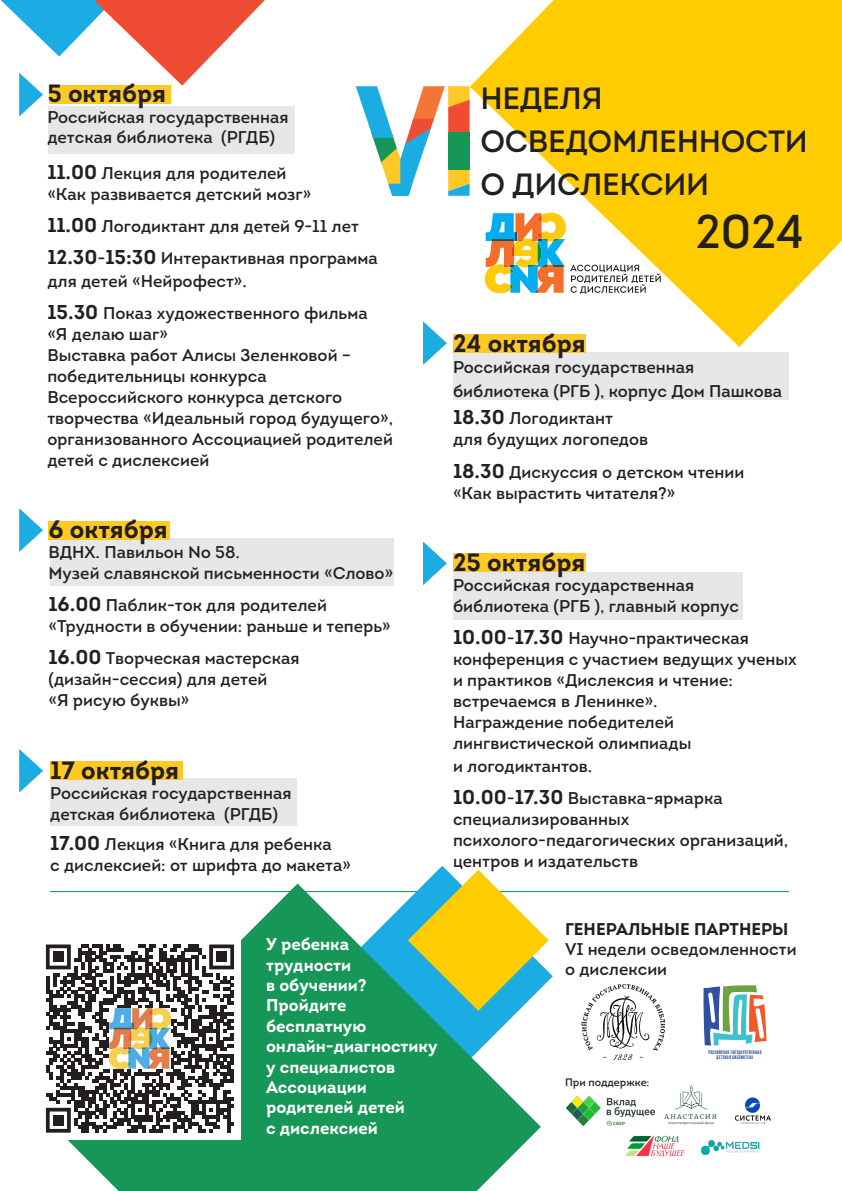
<style>
.page{position:relative;width:842px;height:1191px;background:#fff}
.page>*{position:absolute;margin:0;border:0;box-sizing:border-box;transform-origin:0 0}
.t1{font:47.4px "Intro";color:#231f20}
.t2{font:30.7px "Intro";letter-spacing:-.01em;color:#231f20}
.t3{font:700 25px "Intro";color:#231f20}
.t4{font:17px/21px "Intro";color:#231f20}
.t5{font:700 17px/20.4px "Intro";color:#fff}
.t6{font:700 17px "Intro";color:#231f20}
.t7{font:10.8px "Intro";color:#231f20}
.t8{font:6.4px "Merriweather";letter-spacing:.185em;color:#295448}
.t9{font:500 4.9px/5.4px "Druk Cy";letter-spacing:.1em;color:#3150a2;text-align:center}
.t10{font:3.1px "Merriweather";letter-spacing:.015em;color:#295448}
.s1{font-weight:700;font-size:20px}
</style>
<div class="page">
<div style="left:453px;top:352px;width:336px;height:48px;background:#e6e7e9"></div>
<hr style="left:50px;top:891px;width:739px;height:1px;background:#008f4d">
<svg style="left:54px;top:883px;width:487px;height:308px;fill:#169757"></svg>
<svg style="left:408px;top:869px;width:141px;height:141px"></svg>
<svg style="left:470px;top:0;width:372px;height:347px;fill:#fecc00"></svg>
<div style="left:50px;top:538px;width:344px;height:48px;background:#e6e7e9"></div>
<div style="left:50px;top:778px;width:247px;height:48px;background:#e6e7e9"></div>
<div style="left:48px;top:106px;width:246px;height:48px;background:#e6e7e9"></div>
<div style="left:50px;top:761px;width:132px;height:19px;background:#fec827"></div>
<div style="left:49px;top:521px;width:121px;height:18px;background:#fec827"></div>
<svg style="left:356px;top:86px;width:114px;height:110px"></svg>
<svg style="left:485px;top:213px;width:176px;height:81px"></svg>
<div style="left:39px;top:937px;width:202px;height:202px;background:#fff"></div>
<svg style="left:46px;top:944px;width:188px;height:188px"></svg>
<div style="left:53px;top:951px;width:11px;height:11px;background:#231f20"></div>
<div style="left:216px;top:951px;width:11px;height:11px;background:#231f20"></div>
<div style="left:53px;top:1114px;width:11px;height:11px;background:#231f20"></div>
<img style="left:110px;top:1008px;width:60px;height:60px">
<svg style="left:703px;top:985px;width:63px;height:60px"></svg>
<img style="left:581px;top:985px;width:83px;height:74px">
<img style="left:567px;top:1096px;width:88px;height:29px">
<img style="left:734px;top:1097px;width:37px;height:27px">
<img style="left:701px;top:1141px;width:59px;height:14px">
<img style="left:625px;top:1135px;width:60px;height:22px">
<svg style="left:1px;top:0;width:264px;height:116px"></svg>
<svg style="left:19px;top:508px;width:24px;height:44px"></svg>
<svg style="left:19px;top:749px;width:24px;height:43px"></svg>
<div style="left:453px;top:571px;width:290px;height:48px;background:#e6e7e9"></div>
<div style="left:453px;top:553px;width:132px;height:18px;background:#fec827"></div>
<div style="left:453px;top:334px;width:132px;height:19px;background:#fec827"></div>
<svg style="left:423px;top:541px;width:24px;height:44px"></svg>
<svg style="left:423px;top:321px;width:24px;height:44px"></svg>
<svg style="left:675px;top:1085px;width:33px;height:24px"></svg>
<p class="t3" style="left:47px;top:78px;width:120px">5 октября</p>
<p class="t4" style="left:47px;top:106px;width:243px;line-height:20.4px">Российская государственная детская библиотека (РГДБ)</p>
<p class="t4" style="left:47px;top:162px;width:266px"><span class="s1">11.00</span> Лекция для родителей «Как развивается детский мозг»</p>
<p class="t4" style="left:47px;top:215px;width:313px"><span class="s1">11.00</span> Логодиктант для детей 9-11 лет</p>
<p class="t4" style="left:47px;top:246px;width:332px;line-height:23px"><span class="s1">12.30</span>-<span class="s1">15:30</span> Интерактивная программа для детей «Нейрофест».</p>
<p class="t4" style="left:47px;top:302px;width:322px"><span class="s1">15.30</span> Показ художественного фильма «Я делаю шаг»</p>
<p class="t4" style="left:47px;top:344px;width:347px">Выставка работ Алисы Зеленковой – победительницы конкурса<br>Всероссийского конкурса детского творчества «Идеальный город будущего», организованного Ассоциацией родителей детей с дислексией</p>
<p class="t3" style="left:49px;top:513px;width:121px">6 октября</p>
<p class="t4" style="left:49px;top:542px;width:346px;line-height:20.4px">ВДНХ. Павильон № 58.<br>Музей славянской письменности «Слово»</p>
<p class="t4" style="left:49px;top:595px;width:344px"><span class="s1">16.00</span> Паблик-ток для родителей «Трудности в обучении: раньше и теперь»</p>
<p class="t4" style="left:49px;top:648px;width:253px"><span class="s1">16.00</span> Творческая мастерская (дизайн-сессия) для детей<br>«Я рисую буквы»</p>
<p class="t3" style="left:50px;top:754px;width:130px">17 октября</p>
<p class="t4" style="left:50px;top:783px;width:243px;line-height:20.4px">Российская государственная детская библиотека (РГДБ)</p>
<p class="t4" style="left:50px;top:833px;width:302px"><span class="s1">17.00</span> Лекция «Книга для ребенка<br>с дислексией: от шрифта до макета»</p>
<p class="t2" style="left:480px;top:79px;width:124px">НЕДЕЛЯ</p>
<p class="t2" style="left:480px;top:122px;width:329px">ОСВЕДОМЛЕННОСТИ</p>
<p class="t2" style="left:480px;top:165px;width:230px">О ДИСЛЕКСИИ</p>
<p class="t1" style="left:695px;top:202px;width:110px">2024</p>
<p class="t3" style="left:453px;top:327px;width:134px">24 октября</p>
<p class="t4" style="left:453px;top:355px;width:331px;line-height:24px">Российская государственная библиотека (РГБ ), корпус Дом Пашкова</p>
<p class="t4" style="left:453px;top:408px;width:197px"><span class="s1">18.30</span> Логодиктант<br>для будущих логопедов</p>
<p class="t4" style="left:453px;top:461px;width:293px"><span class="s1">18.30</span> Дискуссия о детском чтении «Как вырастить читателя?»</p>
<p class="t3" style="left:453px;top:546px;width:134px">25 октября</p>
<p class="t4" style="left:453px;top:575px;width:288px;line-height:20.4px">Российская государственная библиотека (РГБ ), главный корпус</p>
<p class="t4" style="left:453px;top:627px;width:345px"><span class="s1">10.00</span>-<span class="s1">17.30</span> Научно-практическая конференция с участием ведущих ученых и практиков «Дислексия и чтение: встречаемся в Ленинке».</p>
<p class="t4" style="left:453px;top:711px;width:240px">Награждение победителей лингвистической олимпиады</p>
<p class="t4" style="left:453px;top:755px;width:141px">и логодиктантов.</p>
<p class="t4" style="left:453px;top:787px;width:337px"><span class="s1">10.00</span>-<span class="s1">17.30</span> Выставка-ярмарка специализированных психолого-педагогических организаций, центров и издательств</p>
<p class="t5" style="left:266px;top:934px;width:102px">У ребенка трудности<br>в обучении?</p>
<p class="t5" style="left:266px;top:995px;width:173px">Пройдите бесплатную онлайн-диагностику у специалистов<br>Ассоциации родителей детей<br>с дислексией</p>
<p class="t6" style="left:565px;top:918px;width:225px">ГЕНЕРАЛЬНЫЕ ПАРТНЕРЫ</p>
<p class="t4" style="left:565px;top:939px;width:233px">VI недели осведомленности</p>
<p class="t4" style="left:565px;top:959px;width:104px">о дислексии</p>
<p class="t7" style="left:565px;top:1075px;width:86px">При поддержке:</p>
<p class="t9" style="left:708px;top:1049px;width:54px">РОССИЙСКАЯ ГОСУДАРСТВЕННАЯ<br>ДЕТСКАЯ БИБЛИОТЕКА</p>
<p class="t8" style="left:664px;top:1112px;width:54px">АНАСТАСИЯ</p>
<p class="t10" style="left:669px;top:1120px;width:47px">Благотворительный фонд</p>
</div>
